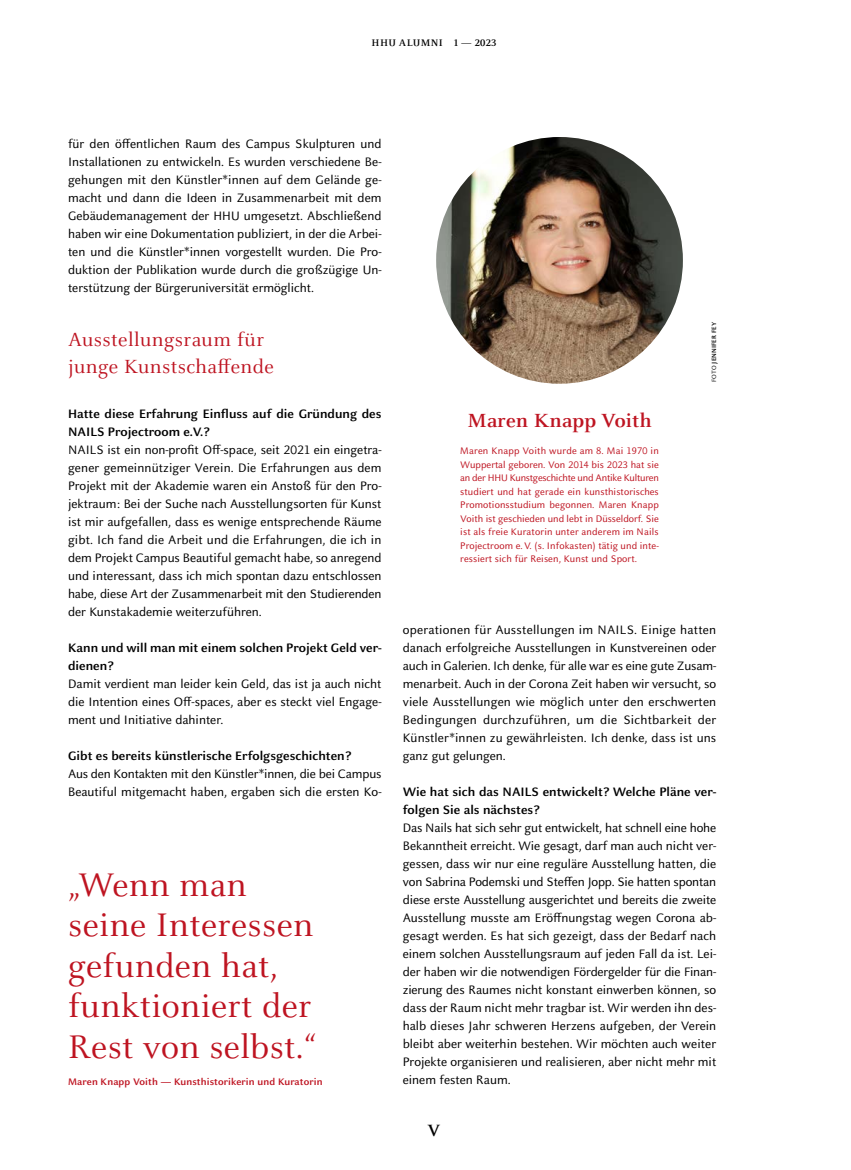
<style>
.page{position:relative;width:851px;height:1170px;background:#fff}
.page>*{position:absolute;margin:0;border:0;box-sizing:border-box;transform-origin:0 0}
.t1{font:36px/40.5px "Celeste Pro";letter-spacing:.01em;color:#be1421}
.t2{font:21px/27px "Celeste Pro";letter-spacing:.02em;color:#be1421}
.t3{font:700 21px "Celeste Pro";letter-spacing:.01em;color:#be1421}
.t4{font:700 18px "Celeste Pro";color:#000}
.t5{font:13.5px/18px "Celeste Sans Pro";color:#000;text-align:justify}
.t6{font:700 13.5px/18px "Celeste Sans Pro";color:#000}
.t7{font:10.5px/13.5px "Celeste Sans Pro";letter-spacing:.01em;color:#be1421;text-align:justify}
.t8{font:700 10.5px "Celeste Sans Pro";letter-spacing:.01em;color:#be1421}
.t9{font:700 10.5px "Celeste Pro";letter-spacing:.03em;color:#000}
.t10{font:700 6.75px "Celeste Sans Pro";letter-spacing:.01em;color:#000}
.s1{font-weight:400}
</style>
<div class="page">
<img style="left:436px;top:137px;width:246px;height:247px;border-radius:123px">
<p class="t9" style="left:371px;top:36px;width:126px">HHU ALUMNI 1 — 2023</p>
<p class="t5" style="left:68px;top:134px;width:315px">für den öffentlichen Raum des Campus Skulpturen und Installationen zu entwickeln. Es wurden verschiedene Be&shy;gehungen mit den Künstler*innen auf dem Gelände ge&shy;macht und dann die Ideen in Zusammenarbeit mit dem Gebäudemanagement der HHU umgesetzt. Abschließend haben wir eine Dokumentation publiziert, in der die Arbei&shy;ten und die Künstler*innen vorgestellt wurden. Die Pro&shy;duktion der Publikation wurde durch die großzügige Un&shy;terstützung der Bürgeruniversität ermöglicht.</p>
<h2 class="t2" style="left:68px;top:326px;width:207px">Ausstellungsraum für junge Kunstschaffende</h2>
<p class="t6" style="left:68px;top:404px;width:315px">Hatte diese Erfahrung Einfluss auf die Gründung des<br>NAILS Projectroom e.V.?</p>
<p class="t5" style="left:68px;top:440px;width:315px">NAILS ist ein non-profit Off-space, seit 2021 ein eingetra&shy;gener gemeinnütziger Verein. Die Erfahrungen aus dem Projekt mit der Akademie waren ein Anstoß für den Pro&shy;jektraum: Bei der Suche nach Ausstellungsorten für Kunst ist mir aufgefallen, dass es wenige entsprechende Räume gibt. Ich fand die Arbeit und die Erfahrungen, die ich in dem Projekt Campus Beautiful gemacht habe, so anregend und interessant, dass ich mich spontan dazu entschlossen habe, diese Art der Zusammenarbeit mit den Studierenden der Kunstakademie weiterzuführen.</p>
<p class="t6" style="left:68px;top:638px;width:315px">Kann und will man mit einem solchen Projekt Geld ver&shy;dienen?</p>
<p class="t5" style="left:68px;top:674px;width:315px">Damit verdient man leider kein Geld, das ist ja auch nicht die Intention eines Off-spaces, aber es steckt viel Engage&shy;ment und Initiative dahinter.</p>
<p class="t6" style="left:68px;top:746px;width:284px">Gibt es bereits künstlerische Erfolgsgeschichten?</p>
<p class="t5" style="left:68px;top:764px;width:315px">Aus den Kontakten mit den Künstler*innen, die bei Campus<br>Beautiful mitgemacht haben, ergaben sich die ersten Ko-</p>
<h1 class="t1" style="left:68px;top:863px;width:250px">„Wenn man seine Interessen gefunden hat, funktioniert der<br>Rest von selbst.“</h1>
<p class="t8" style="left:68px;top:1074px;width:256px">Maren Knapp Voith — Kunsthistorikerin und Kuratorin</p>
<h2 class="t3" style="left:467px;top:407px;width:186px">Maren Knapp Voith</h2>
<p class="t7" style="left:460px;top:444px;width:200px">Maren Knapp Voith wurde am 8. Mai 1970 in Wuppertal geboren. Von 2014 bis 2023 hat sie an der HHU Kunstgeschichte und Antike Kulturen studiert und hat gerade ein kunsthistorisches Promotionsstudium begonnen. Maren Knapp Voith ist geschieden und lebt in Düsseldorf. Sie ist als freie Kuratorin unter anderem im Nails Projectroom e.V. (s. Infokasten) tätig und inte&shy;ressiert sich für Reisen, Kunst und Sport.</p>
<p class="t10" style="left:709px;top:382px;width:61px;rotate:-90deg"><span class="s1">FOTO</span> JENNIFER FEY</p>
<p class="t5" style="left:403px;top:620px;width:315px">operationen für Ausstellungen im NAILS. Einige hatten danach erfolgreiche Ausstellungen in Kunstvereinen oder auch in Galerien. Ich denke, für alle war es eine gute Zusam&shy;menarbeit. Auch in der Corona Zeit haben wir versucht, so viele Ausstellungen wie möglich unter den erschwerten Bedingungen durchzuführen, um die Sichtbarkeit der Künstler*innen zu gewährleisten. Ich denke, dass ist uns ganz gut gelungen.</p>
<p class="t6" style="left:403px;top:782px;width:315px">Wie hat sich das NAILS entwickelt? Welche Pläne ver&shy;folgen Sie als nächstes?</p>
<p class="t5" style="left:403px;top:818px;width:315px">Das Nails hat sich sehr gut entwickelt, hat schnell eine hohe Bekanntheit erreicht. Wie gesagt, darf man auch nicht ver&shy;gessen, dass wir nur eine reguläre Ausstellung hatten, die von Sabrina Podemski und Steffen Jopp. Sie hatten spontan diese erste Ausstellung ausgerichtet und bereits die zweite Ausstellung musste am Eröffnungstag wegen Corona ab&shy;gesagt werden. Es hat sich gezeigt, dass der Bedarf nach einem solchen Ausstellungsraum auf jeden Fall da ist. Lei&shy;der haben wir die notwendigen Fördergelder für die Finan&shy;zierung des Raumes nicht konstant einwerben können, so dass der Raum nicht mehr tragbar ist. Wir werden ihn des&shy;halb dieses Jahr schweren Herzens aufgeben, der Verein bleibt aber weiterhin bestehen. Wir möchten auch weiter Projekte organisieren und realisieren, aber nicht mehr mit einem festen Raum.</p>
<h3 class="t4" style="left:427px;top:1118px;width:14px">V</h3>
</div>
